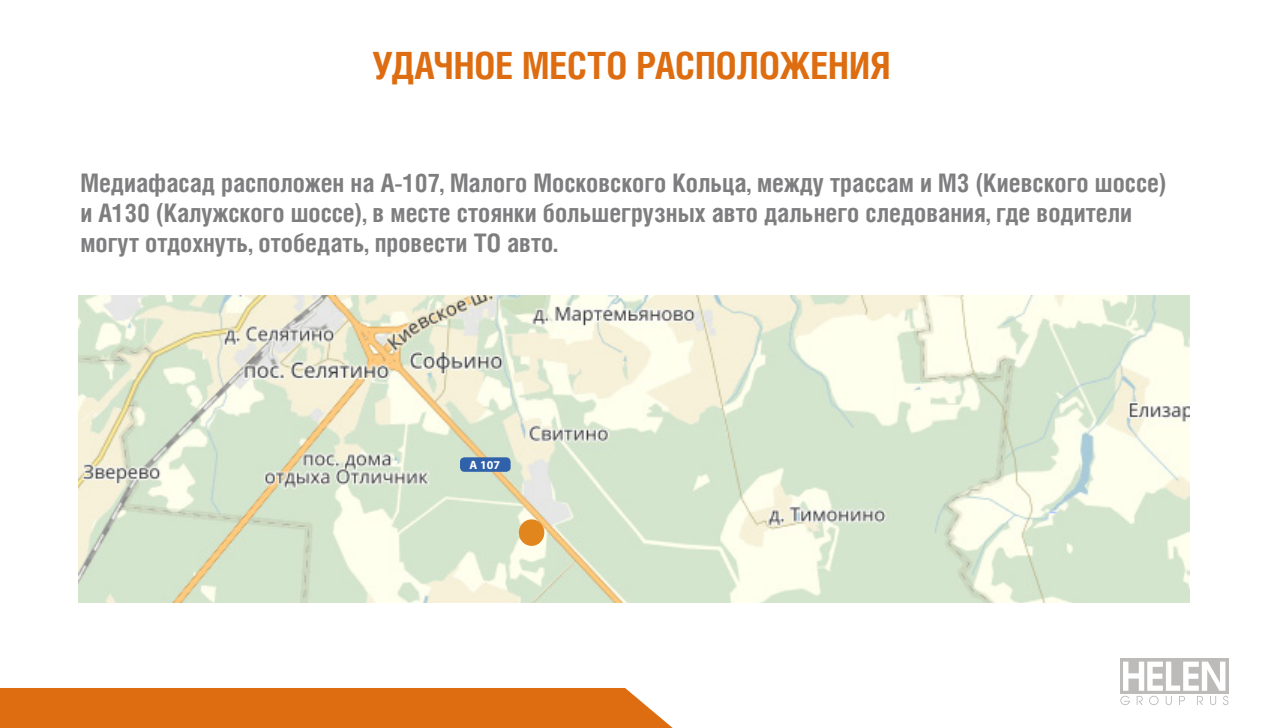
<style>
.page{position:relative;width:1263px;height:728px;background:#fff}
.page>*{position:absolute;margin:0;border:0;box-sizing:border-box;transform-origin:0 0}
.t1{font:700 37.5px "Helios Cond C";color:#dd6d10}
.t2{font:700 25.5px/30px "Helios Cond C";color:#7e7e80}
.t3{font:700 12px "Myriad Pro";color:#fff}
</style>
<div class="page">
<div style="left:1120px;top:658px;width:108px;height:35px;background:#bdbbba"></div>
<svg style="left:1120px;top:661px;width:108px;height:43px"></svg>
<div style="left:0;top:688px;width:672px;height:39px;background:#dd6d10"></div>
<img style="left:78px;top:295px;width:1112px;height:307px">
<div style="left:519px;top:519px;width:25px;height:26px;background:#e0861d;border-radius:50%"></div>
<div style="left:460px;top:457px;width:51px;height:14px;background:#3061ab;border-radius:4px"></div>
<h1 class="t1" style="left:372px;top:43px;width:519px">УДАЧНОЕ МЕСТО РАСПОЛОЖЕНИЯ</h1>
<p class="t2" style="left:80px;top:167px;width:1087px">Медиафасад расположен на А-107, Малого Московского Кольца, между трассам и М3 (Киевского шоссе) и А130 (Калужского шоссе), в месте стоянки большегрузных авто дальнего следования, где водители могут отдохнуть, отобедать, провести ТО авто.</p>
<p class="t3" style="left:470px;top:456px;width:32px">А 107</p>
</div>
